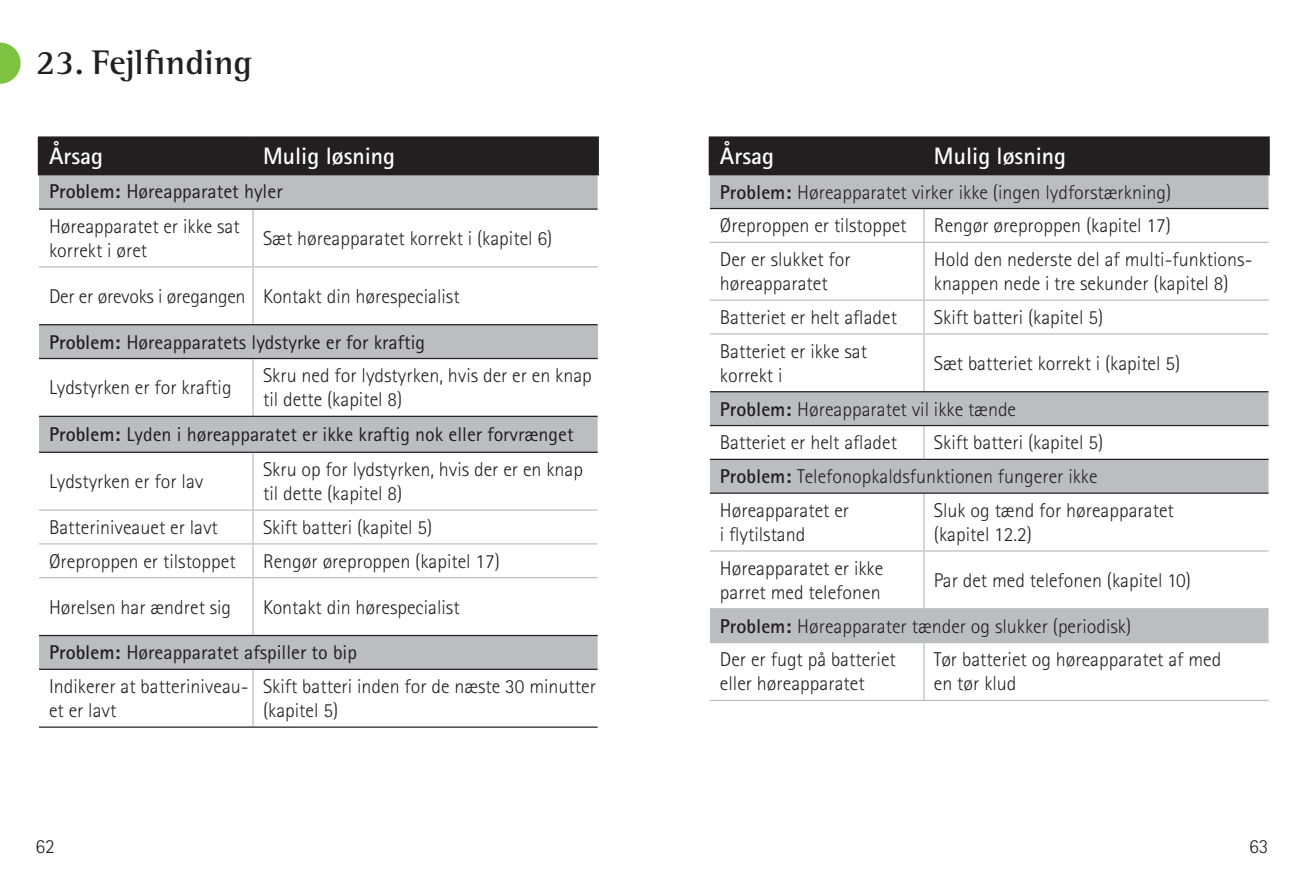
<style>
.page{position:relative;width:1304px;height:886px;background:#fff}
.page>*{position:absolute;margin:0;border:0;box-sizing:border-box;transform-origin:0 0}
.t1{font:700 35px "Rotis Semi Serif Pro";color:#231f20}
.t2{font:700 23.75px "Rotis Sans Serif Pro";color:#fff}
.t3{font:300 20px/24px "Rotis Sans Serif Pro";color:#231f20}
.t4{font:20px/33.8px "Rotis Sans Serif Pro";color:#231f20}
.s1{font-weight:700}
.s2{font-weight:400}
.s3{font-weight:300}
</style>
<div class="page">
<div style="left:711px;top:139px;width:556px;height:34px;background:#231f20"></div>
<svg style="left:710px;top:175px;width:559px;height:467px"></svg>
<hr style="left:709px;top:136px;width:215px;height:3px;background:#231f20">
<hr style="left:709px;top:139px;width:2px;height:34px;background:#231f20">
<hr style="left:924px;top:136px;width:346px;height:3px;background:#231f20">
<hr style="left:923px;top:139px;width:2px;height:34px;background:#231f20">
<hr style="left:1267px;top:139px;width:3px;height:34px;background:#231f20">
<hr style="left:709px;top:173px;width:215px;height:2px;background:#231f20">
<hr style="left:924px;top:173px;width:346px;height:2px;background:#231f20">
<hr style="left:710px;top:700px;width:214px;height:1px;background:#bcbdc0">
<hr style="left:924px;top:700px;width:345px;height:1px;background:#bcbdc0">
<hr style="left:923px;top:209px;width:2px;height:33px;background:#bcbdc0">
<hr style="left:923px;top:243px;width:2px;height:56px;background:#bcbdc0">
<hr style="left:923px;top:301px;width:2px;height:32px;background:#bcbdc0">
<hr style="left:923px;top:335px;width:2px;height:56px;background:#bcbdc0">
<hr style="left:923px;top:426px;width:2px;height:33px;background:#bcbdc0">
<hr style="left:923px;top:494px;width:2px;height:56px;background:#bcbdc0">
<hr style="left:923px;top:552px;width:2px;height:56px;background:#bcbdc0">
<hr style="left:923px;top:643px;width:2px;height:57px;background:#bcbdc0">
<hr style="left:710px;top:242px;width:214px;height:1px;background:#bcbdc0">
<hr style="left:924px;top:242px;width:345px;height:1px;background:#bcbdc0">
<hr style="left:710px;top:299px;width:214px;height:2px;background:#bcbdc0">
<hr style="left:924px;top:299px;width:345px;height:2px;background:#bcbdc0">
<hr style="left:710px;top:333px;width:214px;height:2px;background:#bcbdc0">
<hr style="left:924px;top:333px;width:345px;height:2px;background:#bcbdc0">
<hr style="left:710px;top:550px;width:214px;height:2px;background:#bcbdc0">
<hr style="left:924px;top:550px;width:345px;height:2px;background:#bcbdc0">
<hr style="left:710px;top:208px;width:214px;height:1px;background:#231f20">
<hr style="left:924px;top:208px;width:345px;height:1px;background:#231f20">
<hr style="left:710px;top:391px;width:214px;height:1px;background:#231f20">
<hr style="left:924px;top:391px;width:345px;height:1px;background:#231f20">
<hr style="left:710px;top:425px;width:214px;height:1px;background:#231f20">
<hr style="left:924px;top:425px;width:345px;height:1px;background:#231f20">
<hr style="left:710px;top:459px;width:214px;height:1px;background:#231f20">
<hr style="left:924px;top:459px;width:345px;height:1px;background:#231f20">
<hr style="left:710px;top:492px;width:214px;height:2px;background:#231f20">
<hr style="left:924px;top:492px;width:345px;height:2px;background:#231f20">
<hr style="left:710px;top:608px;width:214px;height:1px;background:#bcbdc0">
<hr style="left:924px;top:608px;width:345px;height:1px;background:#bcbdc0">
<hr style="left:710px;top:642px;width:214px;height:1px;background:#bcbdc0">
<hr style="left:924px;top:642px;width:345px;height:1px;background:#bcbdc0">
<svg style="left:0;top:43px;width:21px;height:41px"></svg>
<div style="left:40px;top:139px;width:556px;height:34px;background:#231f20"></div>
<svg style="left:39px;top:175px;width:559px;height:494px"></svg>
<div style="left:39px;top:325px;width:559px;height:33px;background:#bcbdc0"></div>
<hr style="left:38px;top:136px;width:215px;height:3px;background:#231f20">
<hr style="left:38px;top:139px;width:2px;height:34px;background:#231f20">
<hr style="left:253px;top:136px;width:346px;height:3px;background:#231f20">
<hr style="left:252px;top:139px;width:2px;height:34px;background:#231f20">
<hr style="left:596px;top:139px;width:3px;height:34px;background:#231f20">
<hr style="left:38px;top:173px;width:215px;height:2px;background:#231f20">
<hr style="left:253px;top:173px;width:346px;height:2px;background:#231f20">
<hr style="left:252px;top:210px;width:2px;height:56px;background:#bcbdc0">
<hr style="left:252px;top:267px;width:2px;height:57px;background:#bcbdc0">
<hr style="left:252px;top:359px;width:2px;height:57px;background:#bcbdc0">
<hr style="left:252px;top:453px;width:2px;height:56px;background:#bcbdc0">
<hr style="left:252px;top:511px;width:2px;height:32px;background:#bcbdc0">
<hr style="left:252px;top:544px;width:2px;height:33px;background:#bcbdc0">
<hr style="left:252px;top:578px;width:2px;height:57px;background:#bcbdc0">
<hr style="left:252px;top:670px;width:2px;height:56px;background:#bcbdc0">
<hr style="left:39px;top:266px;width:214px;height:1px;background:#bcbdc0">
<hr style="left:253px;top:266px;width:345px;height:1px;background:#bcbdc0">
<hr style="left:39px;top:208px;width:214px;height:2px;background:#231f20">
<hr style="left:253px;top:208px;width:345px;height:2px;background:#231f20">
<hr style="left:39px;top:416px;width:214px;height:1px;background:#231f20">
<hr style="left:253px;top:416px;width:345px;height:1px;background:#231f20">
<hr style="left:39px;top:452px;width:214px;height:1px;background:#231f20">
<hr style="left:253px;top:452px;width:345px;height:1px;background:#231f20">
<hr style="left:39px;top:635px;width:214px;height:1px;background:#231f20">
<hr style="left:253px;top:635px;width:345px;height:1px;background:#231f20">
<hr style="left:39px;top:324px;width:214px;height:1px;background:#231f20">
<hr style="left:253px;top:324px;width:345px;height:1px;background:#231f20">
<hr style="left:39px;top:358px;width:214px;height:1px;background:#231f20">
<hr style="left:253px;top:358px;width:345px;height:1px;background:#231f20">
<hr style="left:39px;top:669px;width:214px;height:1px;background:#231f20">
<hr style="left:253px;top:669px;width:345px;height:1px;background:#231f20">
<hr style="left:39px;top:509px;width:214px;height:2px;background:#bcbdc0">
<hr style="left:253px;top:509px;width:345px;height:2px;background:#bcbdc0">
<hr style="left:39px;top:543px;width:214px;height:1px;background:#bcbdc0">
<hr style="left:253px;top:543px;width:345px;height:1px;background:#bcbdc0">
<hr style="left:39px;top:577px;width:214px;height:1px;background:#bcbdc0">
<hr style="left:253px;top:577px;width:345px;height:1px;background:#bcbdc0">
<hr style="left:39px;top:726px;width:214px;height:2px;background:#231f20">
<hr style="left:253px;top:726px;width:345px;height:2px;background:#231f20">
<h1 class="t1" style="left:36px;top:41px;width:218px">23. Fejlfinding</h1>
<p class="t2" style="left:49px;top:141px;width:56px">Årsag</p>
<p class="t2" style="left:263px;top:141px;width:134px">Mulig løsning</p>
<p class="t3" style="left:49px;top:175px;width:235px;line-height:34.5px"><span class="s1">Problem:</span> <span class="s2">Høreapparatet hyler<br></span>Høreapparatet er ikke sat</p>
<p class="t3" style="left:49px;top:238px;width:100px">korrekt i øret</p>
<p class="t3" style="left:263px;top:226px;width:291px">Sæt høreapparatet korrekt i (kapitel 6)</p>
<p class="t3" style="left:49px;top:284px;width:412px">Der er ørevoks i øregangen Kontakt din hørespecialist</p>
<p class="t4" style="left:49px;top:325px;width:378px"><span class="s1">Problem:</span> Høreapparatets lydstyrke er for kraftig</p>
<p class="t3" style="left:49px;top:376px;width:184px">Lydstyrken er for kraftig</p>
<p class="t3" style="left:263px;top:364px;width:330px">Skru ned for lydstyrken, hvis der er en knap til dette (kapitel 8)</p>
<p class="t4" style="left:49px;top:418px;width:526px"><span class="s1">Problem:</span> Lyden i høreapparatet er ikke kraftig nok eller forvrænget</p>
<p class="t3" style="left:49px;top:470px;width:156px">Lydstyrken er for lav</p>
<p class="t3" style="left:263px;top:458px;width:321px">Skru op for lydstyrken, hvis der er en knap til dette (kapitel 8)</p>
<p class="t3" style="left:49px;top:515px;width:170px">Batteriniveauet er lavt</p>
<p class="t3" style="left:263px;top:515px;width:171px">Skift batteri (kapitel 5)</p>
<p class="t3" style="left:49px;top:549px;width:188px">Øreproppen er tilstoppet</p>
<p class="t3" style="left:263px;top:549px;width:238px">Rengør øreproppen (kapitel 17)</p>
<p class="t3" style="left:49px;top:595px;width:184px">Hørelsen har ændret sig</p>
<p class="t3" style="left:263px;top:595px;width:198px">Kontakt din hørespecialist</p>
<p class="t4" style="left:49px;top:636px;width:309px"><span class="s1">Problem:</span> Høreapparatet afspiller to bip<br><span class="s3">Indikerer at batteriniveau-</span></p>
<p class="t3" style="left:49px;top:699px;width:69px">et er lavt</p>
<p class="t3" style="left:263px;top:675px;width:334px">Skift batteri inden for de næste 30 minutter (kapitel 5)</p>
<p class="t2" style="left:720px;top:141px;width:56px">Årsag</p>
<p class="t2" style="left:934px;top:141px;width:134px">Mulig løsning</p>
<p class="t3" style="left:720px;top:175px;width:453px;line-height:33.8px"><span class="s1">Problem:</span> Høreapparatet virker ikke (ingen lydforstærkning)<br>Øreproppen er tilstoppet</p>
<p class="t3" style="left:934px;top:214px;width:238px">Rengør øreproppen (kapitel 17)</p>
<p class="t3" style="left:720px;top:248px;width:132px">Der er slukket for høreapparatet</p>
<p class="t3" style="left:934px;top:248px;width:320px">Hold den nederste del af multi-funktions&shy;knappen nede i tre sekunder (kapitel 8)</p>
<p class="t3" style="left:720px;top:305px;width:179px">Batteriet er helt afladet</p>
<p class="t3" style="left:934px;top:305px;width:171px">Skift batteri (kapitel 5)</p>
<p class="t3" style="left:720px;top:339px;width:149px">Batteriet er ikke sat korrekt i</p>
<p class="t3" style="left:934px;top:351px;width:248px">Sæt batteriet korrekt i (kapitel 5)</p>
<p class="t3" style="left:720px;top:392px;width:298px;line-height:33.8px"><span class="s1">Problem:</span> Høreapparatet vil ikke tænde<br>Batteriet er helt afladet</p>
<p class="t3" style="left:720px;top:426px;width:385px;line-height:33.8px;text-indent:214px">Skift batteri (kapitel 5)<br><span class="s1">Problem:</span> Telefonopkaldsfunktionen fungerer ikke<br>Høreapparatet er</p>
<p class="t3" style="left:720px;top:522px;width:87px">i flytilstand</p>
<p class="t3" style="left:934px;top:498px;width:241px">Sluk og tænd for høreapparatet (kapitel 12.2)</p>
<p class="t3" style="left:720px;top:556px;width:165px">Høreapparatet er ikke parret med telefonen</p>
<p class="t3" style="left:934px;top:568px;width:258px">Par det med telefonen (kapitel 10)</p>
<p class="t3" style="left:720px;top:609px;width:413px;line-height:33.8px"><span class="s1">Problem:</span> Høreapparater tænder og slukker (periodisk)<br>Der er fugt på batteriet</p>
<p class="t3" style="left:720px;top:672px;width:146px">eller høreapparatet</p>
<p class="t3" style="left:934px;top:648px;width:289px">Tør batteriet og høreapparatet af med en tør klud</p>
<p class="t3" style="left:35px;top:834px;width:21px">62</p>
<p class="t3" style="left:1249px;top:834px;width:21px">63</p>
</div>
